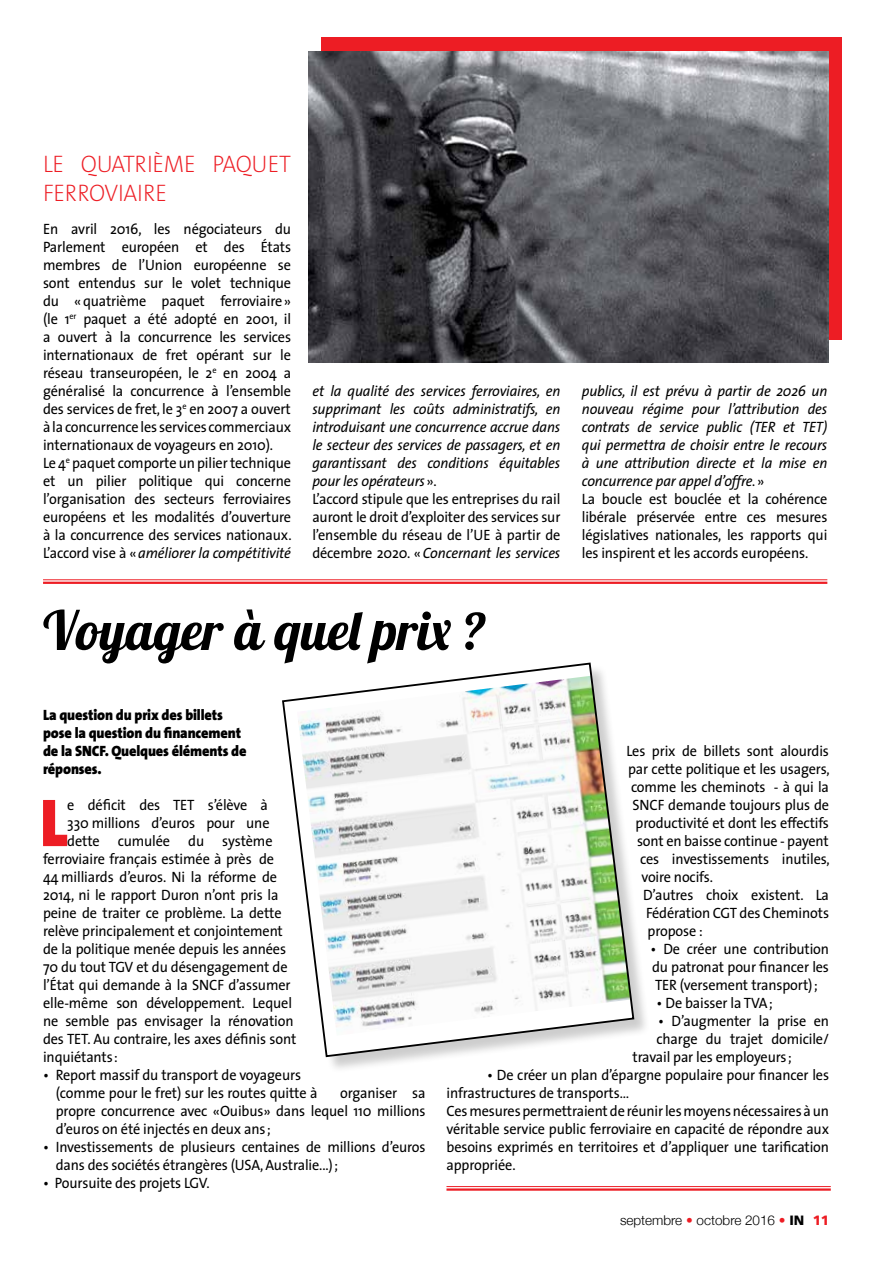
<style>
.page{position:relative;width:893px;height:1263px;background:#fff}
.page>*{position:absolute;margin:0;border:0;box-sizing:border-box;transform-origin:0 0}
.t1{font:900 68.4px "The Sans";color:#ed1d24;scale:.95 1}
.t2{font:54px "Lobster 1.4";color:#000}
.t3{font:200 24px/28.8px "The Sans B2";letter-spacing:-.01em;color:#ed1d24;scale:.95 1}
.t4{font:15px/18px "The Sans";letter-spacing:-.01em;color:#000;scale:.95 1}
.t5{font:italic 15px/18px "The Sans";letter-spacing:-.01em;color:#000;scale:.95 1}
.t6{font:900 15px/18px "The Sans";letter-spacing:-.01em;color:#000;scale:.95 1}
.t7{font:300 13.5px "Helvetica Neue";color:#000}
.s1{font-style:italic}
.s2{font-style:normal}
.s3{color:#ed1d24}
.s4{font-family:"Frutiger LT Std";font-weight:900}
.s5{font-family:"Frutiger LT Std";font-weight:900;color:#ed1d24}
</style>
<div class="page">
<div style="left:321px;top:37px;width:521px;height:303px;background:#ed1d24"></div>
<img style="left:308px;top:51px;width:521px;height:311px">
<div style="left:283px;top:664px;width:368px;height:410px;background:#000;opacity:.2"></div>
<svg style="left:282px;top:662px;width:353px;height:396px"></svg>
<hr style="left:43px;top:579px;width:784px;height:1px;background:#ed1d24">
<hr style="left:43px;top:582px;width:784px;height:2px;background:#ed1d24">
<hr style="left:446px;top:1186px;width:385px;height:1px;background:#ed1d24">
<hr style="left:446px;top:1188px;width:385px;height:3px;background:#ed1d24">
<h3 class="t3" style="left:43px;top:151px;width:263px">LE QUATRIÈME PAQUET<br>FERROVIAIRE</h3>
<p class="t4" style="left:43px;top:219px;width:263px">En avril 2016, les négociateurs du Parlement européen et des États membres de l’Union européenne se sont entendus sur le volet technique du «quatrième paquet ferroviaire» (le 1<sup>er</sup> paquet a été adopté en 2001, il a ouvert à la concurrence les services internationaux de fret opérant sur le réseau transeuropéen, le 2<sup>e</sup> en 2004 a généralisé la concurrence à l’ensemble des services de fret, le 3<sup>e</sup> en 2007 a ouvert à la concurrence les services commerciaux internationaux de voyageurs en 2010).<br>Le 4<sup>e</sup> paquet comporte un pilier technique et un pilier politique qui concerne l’organisation des secteurs ferroviaires européens et les modalités d’ouverture à la concurrence des services nationaux.<br>L’accord vise à «<span class="s1">améliorer la compétitivité</span></p>
<p class="t5" style="left:312px;top:381px;width:263px">et la qualité des services ferroviaires, en supprimant les coûts administratifs, en introduisant une concurrence accrue dans le secteur des services de passagers, et en garantissant des conditions équitables pour les opérateurs<span class="s2">».<br>L’accord stipule que les entreprises du rail auront le droit d’exploiter des services sur l’ensemble du réseau de l’UE à partir de décembre 2020. «</span>Concernant les services</p>
<h2 class="t2" style="left:43px;top:596px;width:445px">Voyager à quel prix ?</h2>
<p class="t5" style="left:582px;top:381px;width:260px">publics, il est prévu à partir de 2026 un nouveau régime pour l’attribution des contrats de service public (TER et TET) qui permettra de choisir entre le recours à une attribution directe et la mise en concurrence par appel d’offre.<span class="s2">»<br>La boucle est bouclée et la cohérence libérale préservée entre ces mesures législatives nationales, les rapports qui les inspirent et les accords européens.</span></p>
<p class="t6" style="left:43px;top:706px;width:216px">La question du prix des billets pose la question du financement de la SNCF. Quelques éléments de réponses.</p>
<h1 class="t1" style="left:40px;top:765px;width:31px">L</h1>
<p class="t4" style="left:67px;top:795px;width:213px">e déficit des TET s’élève à</p>
<p class="t4" style="left:67px;top:813px;width:214px">330 millions d’euros pour une</p>
<p class="t4" style="left:67px;top:831px;width:218px">dette cumulée du système</p>
<p class="t4" style="left:43px;top:849px;width:245px">ferroviaire français estimée à près de</p>
<p class="t4" style="left:43px;top:867px;width:248px">44 milliards d’euros. Ni la réforme de</p>
<p class="t4" style="left:43px;top:885px;width:249px">2014, ni le rapport Duron n’ont pris la</p>
<p class="t4" style="left:43px;top:903px;width:253px">peine de traiter ce problème. La dette</p>
<p class="t4" style="left:43px;top:921px;width:254px">relève principalement et conjointement</p>
<p class="t4" style="left:43px;top:939px;width:257px">de la politique menée depuis les années</p>
<p class="t4" style="left:43px;top:957px;width:259px">70 du tout TGV et du désengagement de</p>
<p class="t4" style="left:43px;top:975px;width:262px">l’État qui demande à la SNCF d’assumer</p>
<p class="t4" style="left:43px;top:993px;width:264px">elle-même son développement. Lequel</p>
<p class="t4" style="left:43px;top:1011px;width:265px">ne semble pas envisager la rénovation</p>
<p class="t4" style="left:43px;top:1029px;width:268px">des TET. Au contraire, les axes définis sont</p>
<p class="t4" style="left:43px;top:1047px;width:80px">inquiétants:</p>
<p class="t4" style="left:56px;top:1065px;width:277px;text-indent:-13px">• Report massif du transport de voyageurs (comme pour le fret) sur les routes quitte à</p>
<p class="t4" style="left:56px;top:1083px;width:391px;text-align:justify;text-indent:284px">organiser sa propre concurrence avec «Ouibus» dans lequel 110 millions d’euros on été injectés en deux ans;</p>
<p class="t4" style="left:56px;top:1137px;width:391px;text-indent:-13px">• Investissements de plusieurs centaines de millions d’euros dans des sociétés étrangères (USA, Australie...);</p>
<p class="t4" style="left:43px;top:1173px;width:177px">• Poursuite des projets LGV.</p>
<p class="t4" style="left:626px;top:741px;width:215px">Les prix de billets sont alourdis</p>
<p class="t4" style="left:628px;top:759px;width:214px">par cette politique et les usagers,</p>
<p class="t4" style="left:631px;top:777px;width:210px">comme les cheminots - à qui la</p>
<p class="t4" style="left:632px;top:795px;width:208px">SNCF demande toujours plus de</p>
<p class="t4" style="left:635px;top:813px;width:205px">productivité et dont les effectifs</p>
<p class="t4" style="left:637px;top:831px;width:203px">sont en baisse continue - payent</p>
<p class="t4" style="left:640px;top:849px;width:201px">ces investissements inutiles,</p>
<p class="t4" style="left:641px;top:867px;width:77px">voire nocifs.</p>
<p class="t4" style="left:643px;top:885px;width:197px">D’autres choix existent. La</p>
<p class="t4" style="left:646px;top:903px;width:194px">Fédération CGT des Cheminots</p>
<p class="t4" style="left:647px;top:921px;width:60px">propose :</p>
<p class="t4" style="left:650px;top:939px;width:189px;text-align:justify">• De créer une contribution du patronat pour financer les TER (versement transport);</p>
<p class="t4" style="left:656px;top:993px;width:124px">• De baisser la TVA;</p>
<p class="t4" style="left:658px;top:1011px;width:181px">• D’augmenter la prise en</p>
<p class="t4" style="left:656px;top:1029px;width:183px">charge du trajet domicile/</p>
<p class="t4" style="left:632px;top:1047px;width:169px">travail par les employeurs;</p>
<p class="t4" style="left:446px;top:1065px;width:404px;text-indent:40px">• De créer un plan d’épargne populaire pour financer les infrastructures de transports…<br>Ces mesures permettraient de réunir les moyens nécessaires à un véritable service public ferroviaire en capacité de répondre aux besoins exprimés en territoires et d’appliquer une tarification appropriée.</p>
<p class="t7" style="left:620px;top:1210px;width:211px">septembre <span class="s3">•</span> octobre 2016 <span class="s3">•</span> <span class="s4">IN</span> <span class="s5">11</span></p>
</div>
